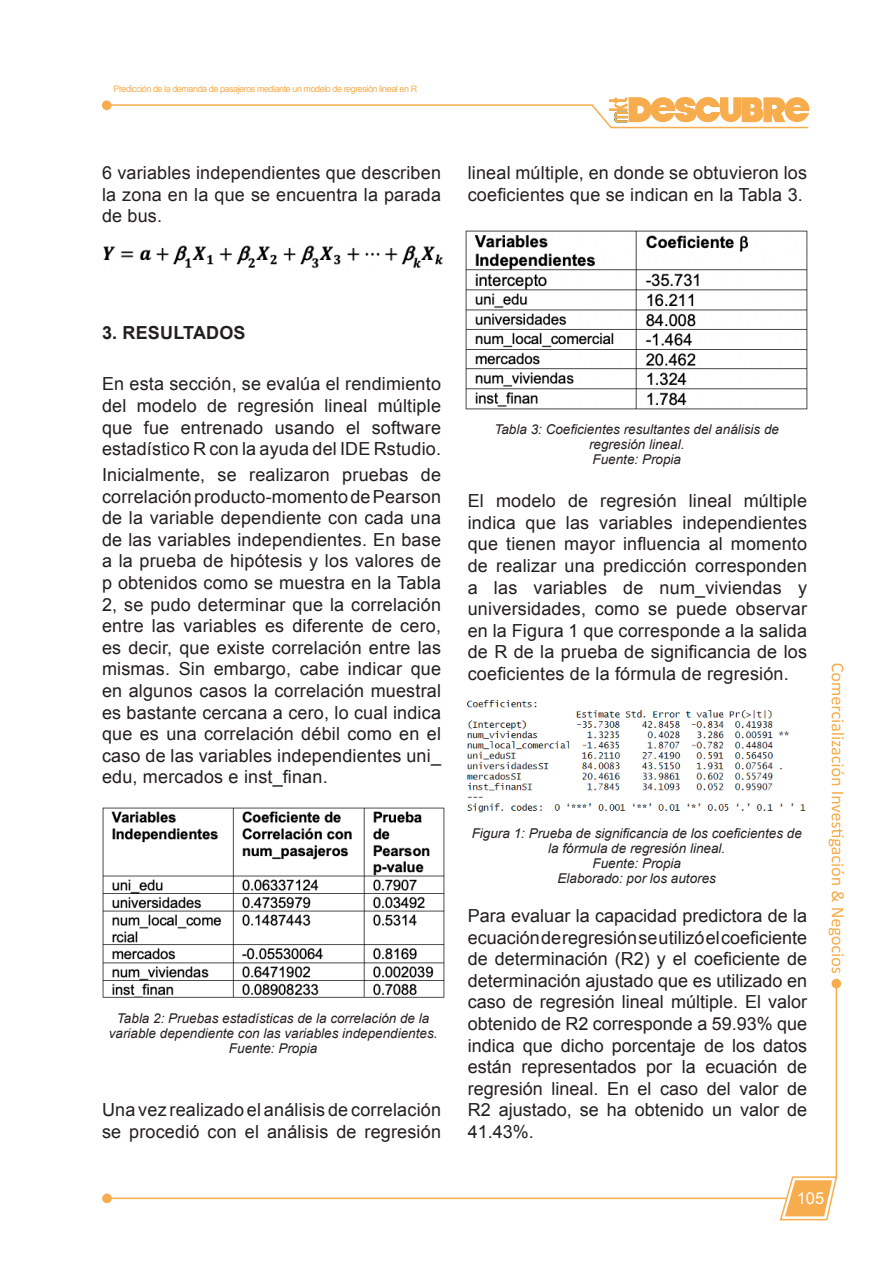
<style>
.page{position:relative;width:893px;height:1263px;background:#fff}
.page>*{position:absolute;margin:0;border:0;box-sizing:border-box;transform-origin:0 0}
.t1{font:18px/21.6px "Arial";letter-spacing:.01em;color:#231f20;text-align:justify}
.t2{font:700 18px "Arial";letter-spacing:.01em;color:#231f20}
.t3{font:16.5px "Arial";color:#fff}
.t4{font:italic 13.5px/15px "Arial";color:#231f20;text-align:center}
.t5{font:9px "Arial";letter-spacing:-.05em;color:#f7ad4d}
</style>
<div class="page">
<hr style="left:105px;top:1197px;width:682px;height:2px;background:#f7ad4d">
<hr style="left:836px;top:983px;width:1px;height:195px;background:#f7ad4d">
<svg style="left:779px;top:1175px;width:59px;height:46px"></svg>
<div style="left:102px;top:1193px;width:10px;height:10px;background:#f7ad4d;border-radius:50%"></div>
<div style="left:831px;top:979px;width:10px;height:9px;background:#f7ad4d;border-radius:50%"></div>
<svg style="left:828px;top:663px;width:16px;height:310px"></svg>
<svg style="left:106px;top:97px;width:704px;height:32px"></svg>
<div style="left:102px;top:100px;width:10px;height:10px;background:#f7ad4d;border-radius:50%"></div>
<img style="left:103px;top:245px;width:340px;height:23px">
<img style="left:102px;top:807px;width:342px;height:191px">
<img style="left:466px;top:230px;width:342px;height:179px">
<img style="left:466px;top:699px;width:340px;height:114px">
<p class="t5" style="left:114px;top:83px;width:305px">Predicción de la demanda de pasajeros mediante un modelo de regresión lineal en R</p>
<p class="t1" style="left:102px;top:162px;width:340px">6 variables independientes que describen la zona en la que se encuentra la parada de bus.</p>
<p class="t1" style="left:468px;top:162px;width:341px">lineal múltiple, en donde se obtuvieron los coeficientes que se indican en la Tabla 3.</p>
<p class="t2" style="left:102px;top:320px;width:145px">3. RESULTADOS</p>
<p class="t1" style="left:102px;top:373px;width:340px">En esta sección, se evalúa el rendimiento del modelo de regresión lineal múltiple que fue entrenado usando el software estadístico R con la ayuda del IDE Rstudio.</p>
<p class="t1" style="left:102px;top:464px;width:340px">Inicialmente, se realizaron pruebas de correlación producto-momento de Pearson de la variable dependiente con cada una de las variables independientes. En base a la prueba de hipótesis y los valores de p obtenidos como se muestra en la Tabla 2, se pudo determinar que la correlación entre las variables es diferente de cero, es decir, que existe correlación entre las mismas. Sin embargo, cabe indicar que en algunos casos la correlación muestral es bastante cercana a cero, lo cual indica que es una correlación débil como en el caso de las variables independientes uni_ edu, mercados e inst_finan.</p>
<p class="t4" style="left:109px;top:1011px;width:330px">Tabla 2: Pruebas estadísticas de la correlación de la variable dependiente con las variables independientes.</p>
<p class="t4" style="left:229px;top:1041px;width:90px">Fuente: Propia</p>
<p class="t1" style="left:102px;top:1099px;width:340px">Una vez realizado el análisis de correlación se procedió con el análisis de regresión</p>
<p class="t4" style="left:494px;top:422px;width:286px">Tabla 3: Coeficientes resultantes del análisis de regresión lineal.</p>
<p class="t4" style="left:592px;top:452px;width:90px">Fuente: Propia</p>
<p class="t1" style="left:468px;top:490px;width:341px">El modelo de regresión lineal múltiple indica que las variables independientes que tienen mayor influencia al momento de realizar una predicción corresponden a las variables de num_viviendas y universidades, como se puede observar en la Figura 1 que corresponde a la salida de R de la prueba de significancia de los coeficientes de la fórmula de regresión.</p>
<p class="t4" style="left:472px;top:825px;width:332px">Figura 1: Prueba de significancia de los coeficientes de la fórmula de regresión lineal.</p>
<p class="t4" style="left:592px;top:855px;width:90px">Fuente: Propia</p>
<p class="t4" style="left:558px;top:870px;width:160px">Elaborado: por los autores</p>
<p class="t1" style="left:468px;top:905px;width:341px">Para evaluar la capacidad predictora de la ecuación de regresión se utilizó el coeficiente de determinación (R2) y el coeficiente de determinación ajustado que es utilizado en caso de regresión lineal múltiple. El valor obtenido de R2 corresponde a 59.93% que indica que dicho porcentaje de los datos están representados por la ecuación de regresión lineal. En el caso del valor de R2 ajustado, se ha obtenido un valor de 41.43%.</p>
<p class="t3" style="left:797px;top:1187px;width:29px">105</p>
</div>
